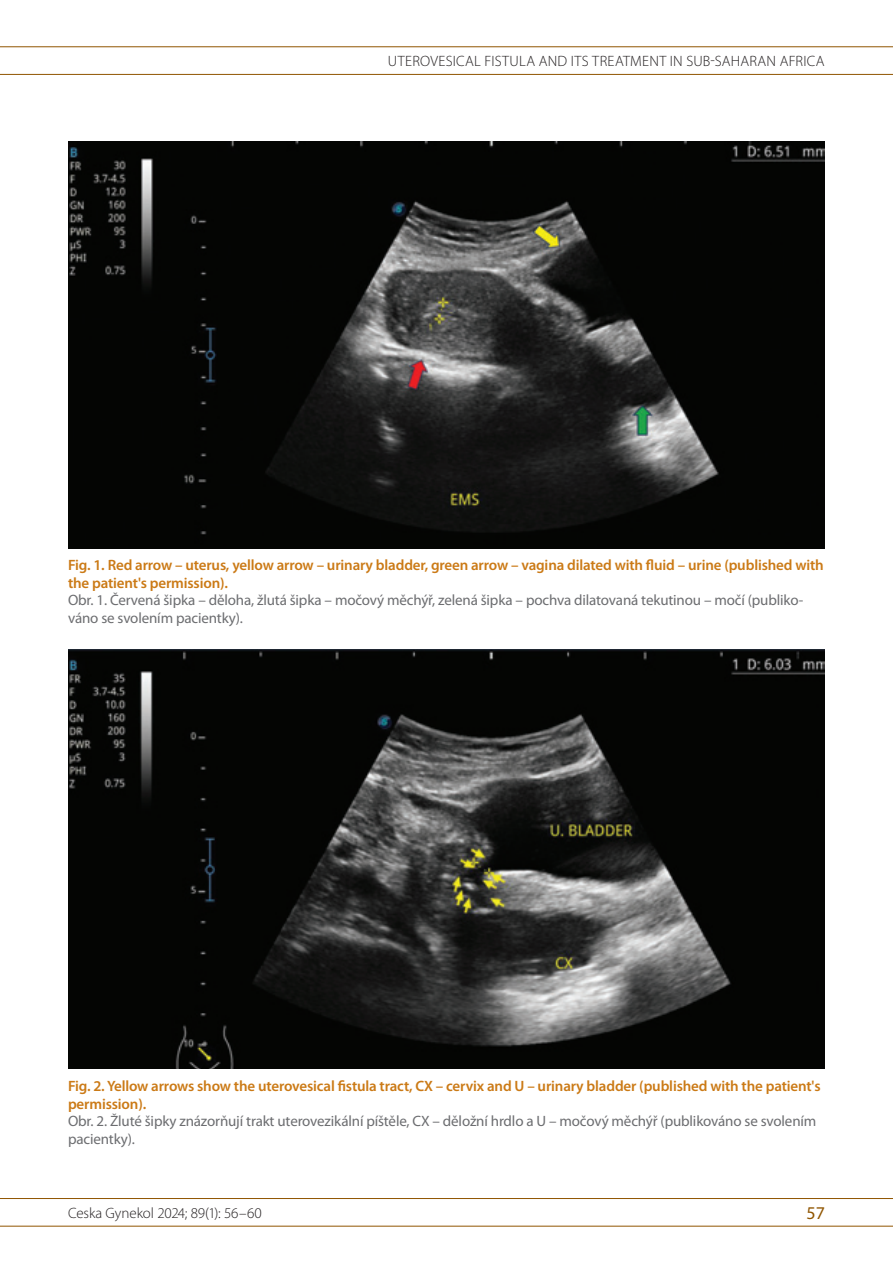
<style>
.page{position:relative;width:893px;height:1263px;background:#fff}
.page>*{position:absolute;margin:0;border:0;box-sizing:border-box;transform-origin:0 0}
.t1{font:18px "Myriad Pro";color:#905500}
.t2{font:600 15px/17.7px "Myriad Pro";letter-spacing:-.01em;color:#cb7a16}
.t3{font:15px/17.7px "Myriad Pro";letter-spacing:-.01em;color:#6c6d70}
.t4{font:300 15px "Myriad Pro";letter-spacing:.015em;color:#231f20}
.t5{font:300 15px "Myriad Pro";letter-spacing:-.015em;color:#231f20}
</style>
<div class="page">
<hr style="left:0;top:46px;width:893px;height:1px;background:#905500">
<hr style="left:0;top:74px;width:893px;height:1px;background:#905500">
<hr style="left:0;top:1198px;width:893px;height:1px;background:#905500">
<hr style="left:0;top:1226px;width:893px;height:1px;background:#905500">
<img style="left:68px;top:142px;width:757px;height:406px">
<img style="left:68px;top:650px;width:757px;height:419px">
<p class="t4" style="left:388px;top:53px;width:438px">UTEROVESICAL FISTU LA AND ITS TREATM ENT IN SUB-SAHARAN AFRICA</p>
<p class="t2" style="left:68px;top:556px;width:757px">Fig. 1. Red arrow – uterus, yellow arrow – urinary bladder, green arrow – vagina dilated with fluid – urine (published with the patient's permission).</p>
<p class="t3" style="left:68px;top:591px;width:737px">Obr. 1. Červená šipka – děloha, žlutá šipka – močový měchýř, zelená šipka – pochva dilatovaná tekutinou – močí (publiko&shy;váno se svolením pacientky).</p>
<p class="t2" style="left:68px;top:1076px;width:754px">Fig. 2. Yellow arrows show the uterovesical fistula tract, CX – cervix and U – urinary bladder (published with the patient's permission).</p>
<p class="t3" style="left:68px;top:1112px;width:750px">Obr. 2. Žluté šipky znázorňují trakt uterovezikální píštěle, CX – děložní hrdlo a U – močový měchýř (publikováno se svolením pacientky).</p>
<p class="t5" style="left:68px;top:1205px;width:195px">CESKA GYNEKOL 2024; 89(1): 56–60</p>
<p class="t1" style="left:806px;top:1202px;width:20px">57</p>
</div>
